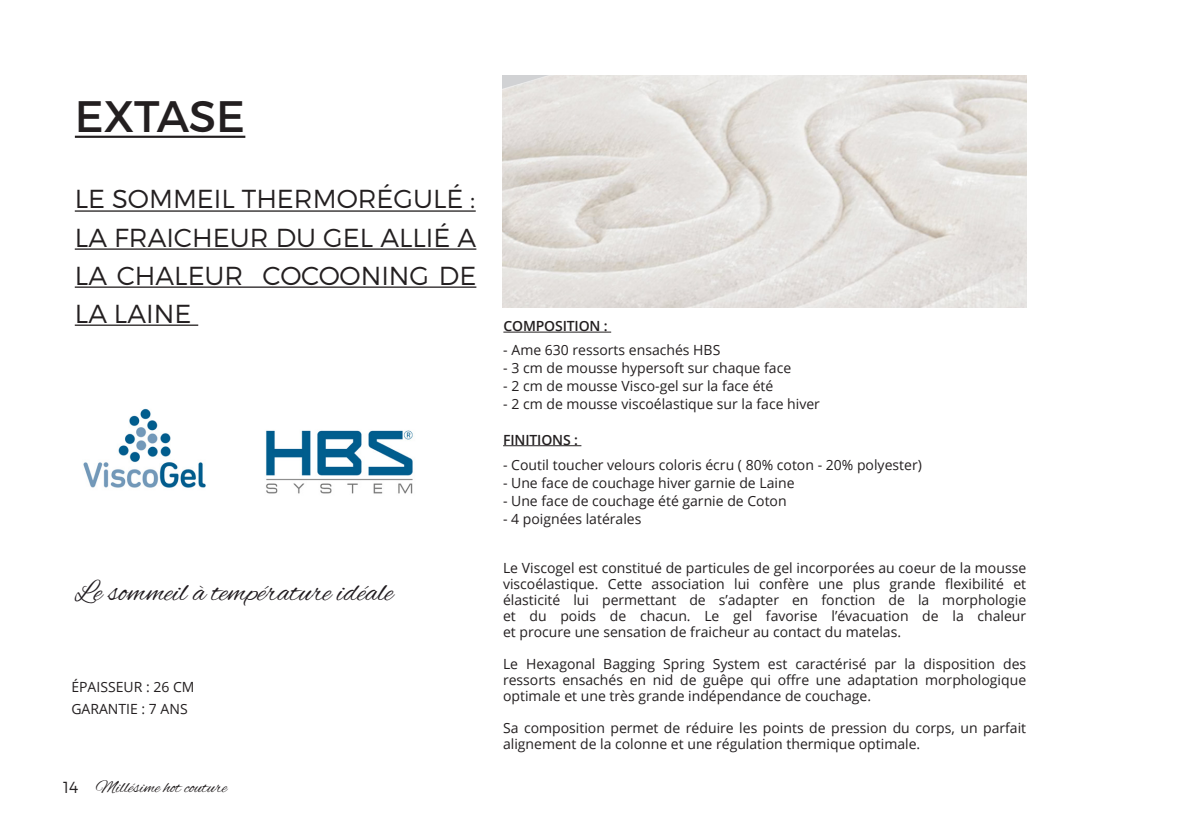
<style>
.page{position:relative;width:1191px;height:840px;background:#fff}
.page>*{position:absolute;margin:0;border:0;box-sizing:border-box;transform-origin:0 0}
.t1{font:44px "Montserrat";color:#231f20}
.t2{font:30px "Alex Brush";color:#201b1f}
.t3{font:300 26px/38px "Montserrat";color:#231f20;text-align:justify}
.t4{font:18px "Alex Brush";color:#231f20}
.t5{font:300 16px "Montserrat";color:#231f20}
.t6{font:14px/16px "Open Sans";color:#231f20;text-align:justify}
.t7{font:600 14px "Open Sans";letter-spacing:-.01em;color:#231f20}
</style>
<div class="page">
<hr style="left:75px;top:136px;width:170px;height:2px;background:#231f20">
<hr style="left:75px;top:210px;width:401px;height:1px;background:#231f20">
<hr style="left:75px;top:248px;width:401px;height:1px;background:#231f20">
<hr style="left:75px;top:286px;width:401px;height:1px;background:#231f20">
<hr style="left:75px;top:324px;width:123px;height:1px;background:#231f20">
<img style="left:503px;top:75px;width:523px;height:232px">
<hr style="left:503px;top:331px;width:108px;height:1px;background:#231f20">
<hr style="left:503px;top:445px;width:78px;height:1px;background:#231f20">
<img style="left:83px;top:408px;width:123px;height:80px">
<img style="left:266px;top:430px;width:147px;height:64px">
<h1 class="t1" style="left:75px;top:90px;width:172px">EXTASE</h1>
<h3 class="t3" style="left:75px;top:180px;width:403px">LE SOMMEIL THERMORÉGULÉ :<br>LA FRAICHEUR DU GEL ALLIÉ A LA CHALEUR COCOONING DE LA LAINE</h3>
<h2 class="t2" style="left:75px;top:574px;width:320px">Le sommeil à température idéale</h2>
<p class="t6" style="left:71px;top:675px;width:125px;line-height:22px">ÉPAISSEUR : 26 CM<br>GARANTIE : 7 ANS</p>
<p class="t5" style="left:63px;top:777px;width:17px">14</p>
<p class="t4" style="left:96px;top:777px;width:133px">Millésime hot couture</p>
<p class="t7" style="left:503px;top:316px;width:106px">COMPOSITION :</p>
<p class="t6" style="left:503px;top:341px;width:218px">- Ame 630 ressorts ensachés HBS</p>
<p class="t6" style="left:503px;top:359px;width:289px">- 3 cm de mousse hypersoft sur chaque face</p>
<p class="t6" style="left:503px;top:377px;width:271px">- 2 cm de mousse Visco-gel sur la face été</p>
<p class="t6" style="left:503px;top:395px;width:318px">- 2 cm de mousse viscoélastique sur la face hiver</p>
<p class="t7" style="left:503px;top:429px;width:76px">FINITIONS :</p>
<p class="t6" style="left:503px;top:456px;width:420px">- Coutil toucher velours coloris écru ( 80% coton - 20% polyester)</p>
<p class="t6" style="left:503px;top:474px;width:293px">- Une face de couchage hiver garnie de Laine</p>
<p class="t6" style="left:503px;top:492px;width:285px">- Une face de couchage été garnie de Coton</p>
<p class="t6" style="left:503px;top:510px;width:140px">- 4 poignées latérales</p>
<p class="t6" style="left:503px;top:558px;width:525px">Le Viscogel est constitué de particules de gel incorporées au coeur de la mousse viscoélastique. Cette association lui confère une plus grande flexibilité et élasticité lui permettant de s’adapter en fonction de la morphologie et du poids de chacun. Le gel favorise l’évacuation de la chaleur et procure une sensation de fraicheur au contact du matelas.</p>
<p class="t6" style="left:503px;top:654px;width:525px">Le Hexagonal Bagging Spring System est caractérisé par la disposition des ressorts ensachés en nid de guêpe qui offre une adaptation morphologique optimale et une très grande indépendance de couchage.</p>
<p class="t6" style="left:503px;top:718px;width:525px">Sa composition permet de réduire les points de pression du corps, un parfait alignement de la colonne et une régulation thermique optimale.</p>
</div>
